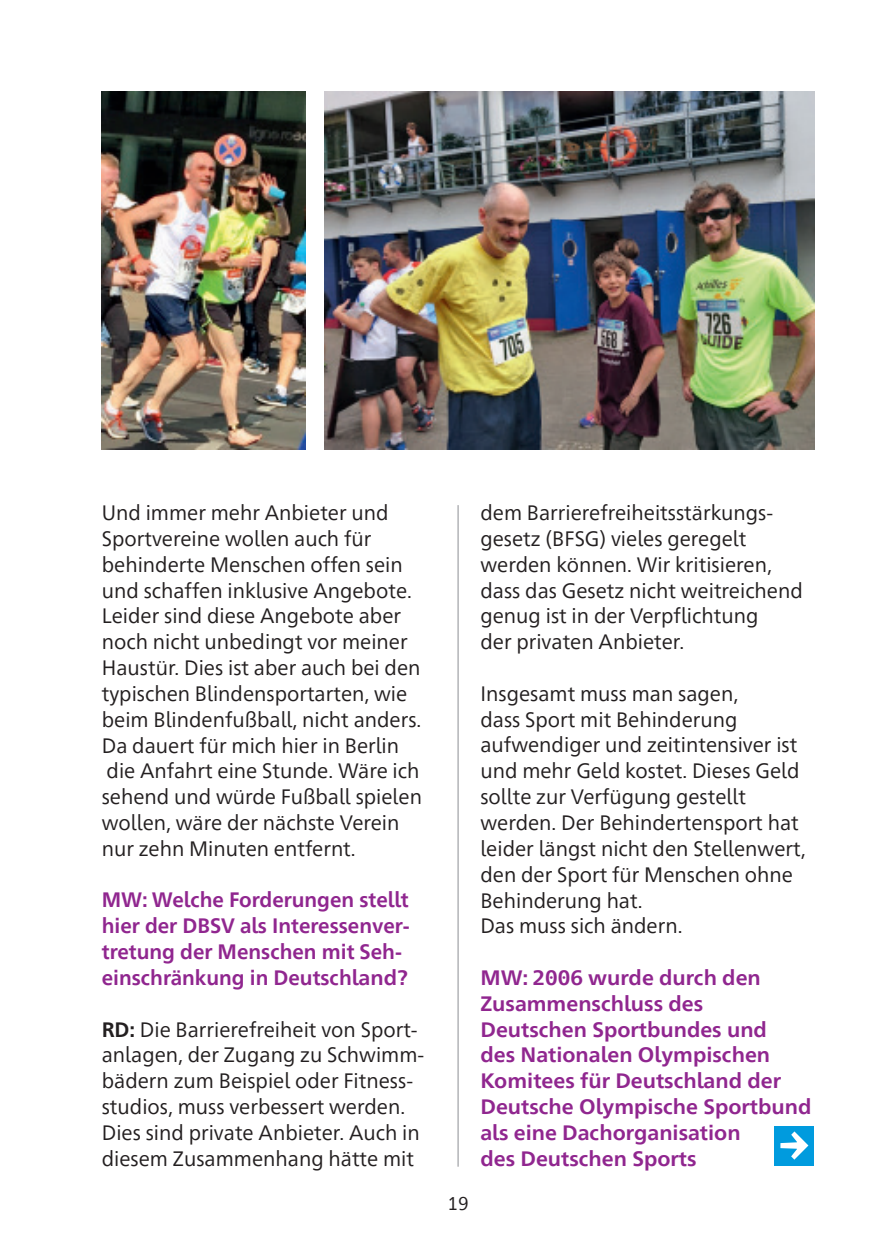
<style>
.page{position:relative;width:874px;height:1241px;background:#fff}
.page>*{position:absolute;margin:0;border:0;box-sizing:border-box;transform-origin:0 0}
.t1{font:20.82px/25.9px "Frutiger Neue 1450 Pro";color:#231f20}
.t2{font:700 20.82px/25.9px "Frutiger Neue 1450 Pro";color:#90268f}
.t3{font:18.38px "Frutiger Neue 1450 Pro";color:#231f20}
.s1{font-weight:700}
</style>
<div class="page">
<img style="left:102px;top:92px;width:203px;height:357px">
<img style="left:324px;top:92px;width:490px;height:357px">
<div style="left:774px;top:1125px;width:40px;height:40px;background:#009bde"></div>
<hr style="left:457px;top:505px;width:1px;height:661px;background:#a8a9ad">
<svg style="left:780px;top:1131px;width:28px;height:28px"></svg>
<p class="t1" style="left:102px;top:498px;width:321px">Und immer mehr Anbieter und<br>Sportvereine wollen auch für behinderte Menschen offen sein und schaffen inklusive Angebote.<br>Leider sind diese Angebote aber noch nicht unbedingt vor meiner<br>Haustür. Dies ist aber auch bei den typischen Blindensportarten, wie beim Blindenfußball, nicht anders.<br>Da dauert für mich hier in Berlin die Anfahrt eine Stunde. Wäre ich sehend und würde Fußball spielen wollen, wäre der nächste Verein nur zehn Minuten entfernt.</p>
<p class="t2" style="left:102px;top:885px;width:309px">MW: Welche Forderungen stellt hier der DBSV als Interessenver&shy;tretung der Menschen mit Seh&shy;einschränkung in Deutschland?</p>
<p class="t1" style="left:102px;top:1014px;width:324px"><span class="s1">RD:</span> Die Barrierefreiheit von Sport&shy;anlagen, der Zugang zu Schwimm&shy;bädern zum Beispiel oder Fitness&shy;studios, muss verbessert werden.<br>Dies sind private Anbieter. Auch in diesem Zusammenhang hätte mit</p>
<p class="t3" style="left:447px;top:1190px;width:23px">19</p>
<p class="t1" style="left:480px;top:498px;width:324px">dem Barrierefreiheitsstärkungs&shy;gesetz (BFSG) vieles geregelt werden können. Wir kritisieren, dass das Gesetz nicht weitreichend genug ist in der Verpflichtung<br>der privaten Anbieter.</p>
<p class="t1" style="left:480px;top:679px;width:326px">Insgesamt muss man sagen,<br>dass Sport mit Behinderung aufwendiger und zeitintensiver ist und mehr Geld kostet. Dieses Geld sollte zur Verfügung gestellt werden. Der Behindertensport hat leider längst nicht den Stellenwert, den der Sport für Menschen ohne<br>Behinderung hat.<br>Das muss sich ändern.</p>
<p class="t2" style="left:480px;top:963px;width:332px">MW: 2006 wurde durch den<br>Zusammenschluss des<br>Deutschen Sportbundes und<br>des Nationalen Olympischen<br>Komitees für Deutschland der<br>Deutsche Olympische Sportbund als eine Dachorganisation<br>des Deutschen Sports</p>
</div>
